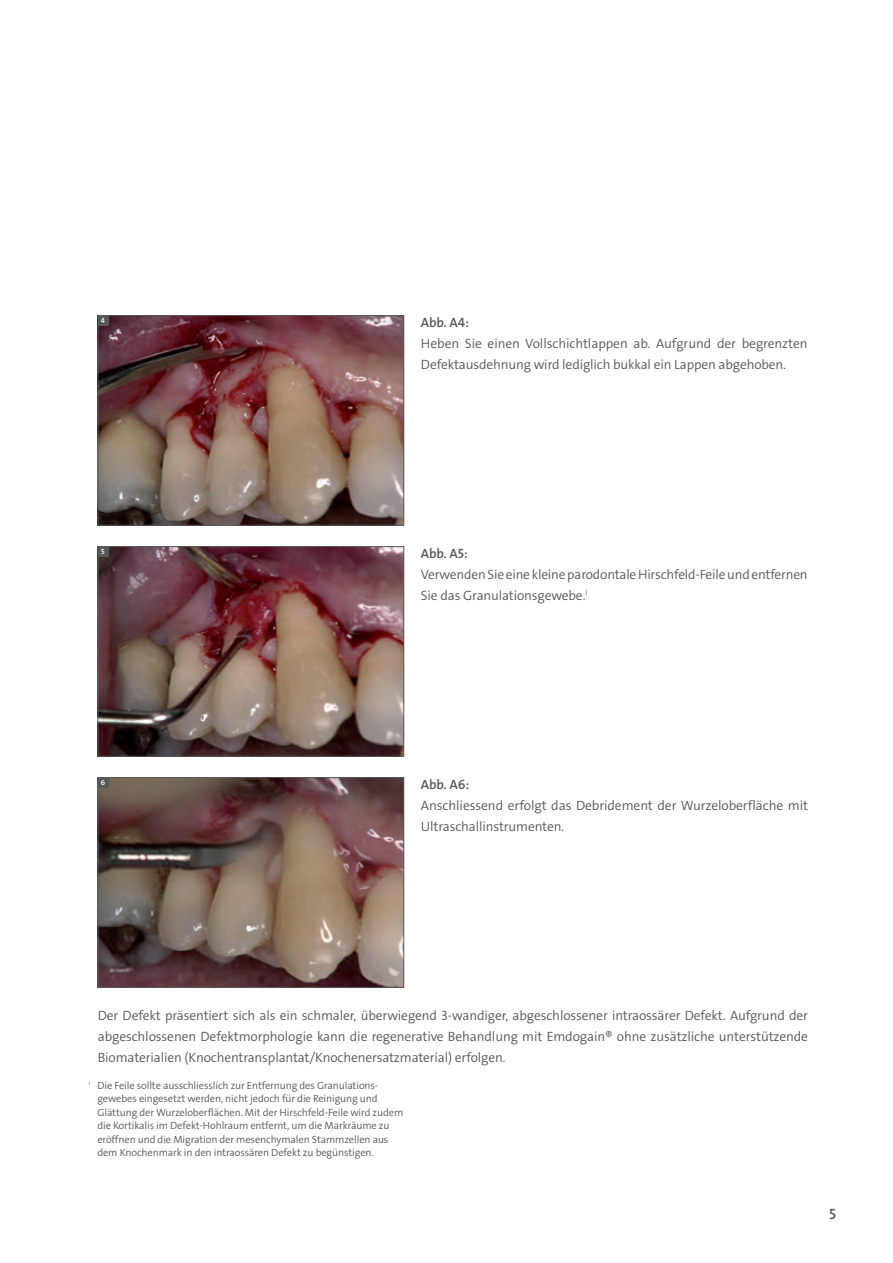
<style>
.page{position:relative;width:893px;height:1263px;background:#fff}
.page>*{position:absolute;margin:0;border:0;box-sizing:border-box;transform-origin:0 0}
.Copy{font:15px "The Sans LP6 Se Bld";color:#57585a}
.Copy-2{font:13.5px/21px "The Sans LP4 Se Lig";letter-spacing:-.01em;color:#57585a}
.Copy_Subtitle{font:13.5px "The Sans LP6 Se Bld";letter-spacing:-.01em;color:#57585a}
.t1{font:10.5px/13.5px "The Sans LP4 Se Lig";letter-spacing:-.01em;color:#57585a}
.t2{font:7.5px "The Sans LP6 Se Bld";color:#fff}
</style>
<div class="page">
<img style="left:100px;top:317px;width:302px;height:206px">
<div style="left:98px;top:315px;width:306px;height:210px;border:1px solid #57585a"></div>
<div style="left:98px;top:315px;width:10px;height:11px;background:#57585a"></div>
<img style="left:100px;top:548px;width:302px;height:206px">
<div style="left:98px;top:546px;width:306px;height:210px;border:1px solid #57585a"></div>
<div style="left:98px;top:546px;width:10px;height:11px;background:#57585a"></div>
<img style="left:100px;top:779px;width:302px;height:206px">
<div style="left:98px;top:777px;width:306px;height:210px;border:1px solid #57585a"></div>
<div style="left:98px;top:777px;width:10px;height:11px;background:#57585a"></div>
<p class="t2" style="left:101px;top:316px;width:6px">4</p>
<p class="Copy_Subtitle" style="left:421px;top:313px;width:49px">Abb. A4:</p>
<p class="Copy-2" style="left:421px;top:333px;width:388px">Heben Sie einen Vollschichtlappen ab. Aufgrund der begrenzten<br>Defektausdehnung wird lediglich bukkal ein Lappen abgehoben.</p>
<p class="t2" style="left:101px;top:547px;width:5px">5</p>
<p class="Copy_Subtitle" style="left:421px;top:544px;width:48px">Abb. A5:</p>
<p class="Copy-2" style="left:421px;top:564px;width:388px">Verwenden Sie eine kleine parodontale Hirschfeld-Feile und entfernen<br>Sie das Granulationsgewebe.<sup>i</sup></p>
<p class="t2" style="left:101px;top:778px;width:6px">6</p>
<p class="Copy_Subtitle" style="left:421px;top:775px;width:50px">Abb. A6:</p>
<p class="Copy-2" style="left:421px;top:795px;width:389px">Anschliessend erfolgt das Debridement der Wurzeloberfläche mit<br>Ultraschallinstrumenten.</p>
<p class="Copy-2" style="left:98px;top:1005px;width:712px;text-align:justify">Der Defekt präsentiert sich als ein schmaler, überwiegend 3-wandiger, abgeschlossener intraossärer Defekt. Aufgrund der abgeschlossenen Defektmorphologie kann die regenerative Behandlung mit Emdogain® ohne zusätzliche unterstützende Biomaterialien (Knochentransplantat/Knochenersatzmaterial) erfolgen.</p>
<p class="t1" style="left:97px;top:1078px;width:307px;text-indent:-9px"><sup>i</sup> Die Feile sollte ausschliesslich zur Entfernung des Granulations&shy;gewebes eingesetzt werden, nicht jedoch für die Reinigung und Glättung der Wurzeloberflächen. Mit der Hirschfeld-Feile wird zudem die Kortikalis im Defekt-Hohlraum entfernt, um die Markräume zu eröffnen und die Migration der mesenchymalen Stammzellen aus dem Knochenmark in den intraossären Defekt zu begünstigen.</p>
<p class="Copy" style="left:829px;top:1204px;width:8px">5</p>
</div>
